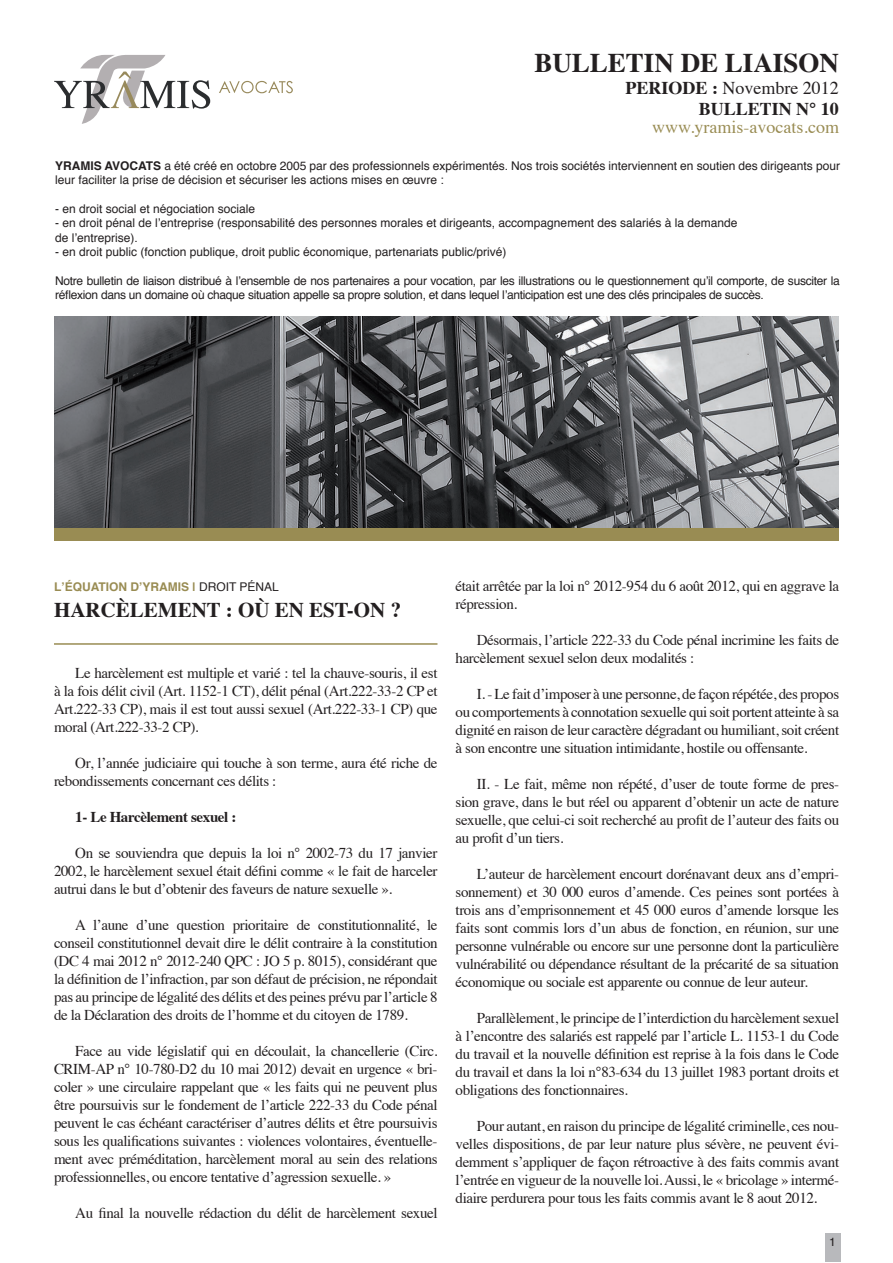
<style>
.page{position:relative;width:893px;height:1263px;background:#fff}
.page>*{position:absolute;margin:0;border:0;box-sizing:border-box;transform-origin:0 0}
.t1{font:700 27px "Times";color:#231f20}
.t2{font:700 21px "Times";color:#231f20}
.t3{font:700 18px/21.6px "Times";color:#231f20;text-align:right}
.t4{font:18px "Times";color:#998c53}
.t5{font:15px/18px "Times";letter-spacing:-.025em;color:#231f20;text-align:justify}
.t6{font:700 15px "Times";letter-spacing:-.025em;color:#231f20}
.t7{font:12px/14.4px "Helvetica";color:#231f20}
.t8{font:12px/14.4px "Helvetica";letter-spacing:-.025em;color:#231f20}
.t9{font:700 12px "Helvetica";color:#998c53}
.s1{font-weight:400}
.s2{font-weight:700}
.s3{font-weight:400;color:#231f20}
</style>
<div class="page">
<svg style="left:219px;top:81px;width:74px;height:12px"></svg>
<svg style="left:54px;top:55px;width:156px;height:69px"></svg>
<img style="left:54px;top:316px;width:785px;height:212px">
<div style="left:54px;top:528px;width:785px;height:12px;background:#998c53"></div>
<hr style="left:54px;top:643px;width:383px;height:2px;background:#998c53">
<div style="left:825px;top:1233px;width:15px;height:29px;background:#b8b9bc"></div>
<h1 class="t1" style="left:534px;top:37px;width:306px">BULLETIN DE LIAISON</h1>
<p class="t3" style="left:625px;top:75px;width:215px">PERIODE : <span class="s1">Novembre 2012<br></span>BULLETIN N° 10</p>
<p class="t4" style="left:652px;top:110px;width:188px">www.yramis-avocats.com</p>
<p class="t7" style="left:55px;top:159px;width:786px"><span class="s2">YRAMIS AVOCATS</span> a été créé en octobre 2005 par des professionnels expérimentés. Nos trois sociétés interviennent en soutien des dirigeants pour leur faciliter la prise de décision et sécuriser les actions mises en œuvre :</p>
<p class="t7" style="left:55px;top:202px;width:202px">- en droit social et négociation sociale</p>
<p class="t7" style="left:55px;top:216px;width:684px">- en droit pénal de l’entreprise (responsabilité des personnes morales et dirigeants, accompagnement des salariés à la demande de l’entreprise).</p>
<p class="t7" style="left:55px;top:245px;width:453px">- en droit public (fonction publique, droit public économique, partenariats public/privé)</p>
<p class="t8" style="left:55px;top:274px;width:786px">Notre bulletin de liaison distribué à l’ensemble de nos partenaires a pour vocation, par les illustrations ou le questionnement qu’il comporte, de susciter la réflexion dans un domaine où chaque situation appelle sa propre solution, et dans lequel l’anticipation est une des clés principales de succès.</p>
<p class="t9" style="left:54px;top:577px;width:226px">L’ÉQUATION D’YRAMIS | <span class="s3">droit pénal</span></p>
<h2 class="t2" style="left:54px;top:589px;width:139px">Harcèlement</h2>
<h2 class="t2" style="left:226px;top:589px;width:177px">: Où en est-on ?</h2>
<p class="t5" style="left:54px;top:662px;width:385px;text-indent:21px">Le harcèlement est multiple et varié : tel la chauve-souris, il est à la fois délit civil (Art. 1152-1 CT), délit pénal (Art.222-33-2 CP et Art.222-33 CP), mais il est tout aussi sexuel (Art.222-33-1 CP) que moral (Art.222-33-2 CP).</p>
<p class="t5" style="left:54px;top:752px;width:385px;text-indent:21px">Or, l’année judiciaire qui touche à son terme, aura été riche de rebondissements concernant ces délits :</p>
<p class="t6" style="left:75px;top:802px;width:163px">1- Le Harcèlement sexuel :</p>
<p class="t5" style="left:54px;top:842px;width:385px;text-indent:21px">On se souviendra que depuis la loi n° 2002-73 du 17 janvier 2002, le harcèlement sexuel était défini comme « le fait de harceler autrui dans le but d’obtenir des faveurs de nature sexuelle ».</p>
<p class="t5" style="left:54px;top:914px;width:385px;text-indent:21px">A l’aune d’une question prioritaire de constitutionnalité, le conseil constitutionnel devait dire le délit contraire à la constitution (DC 4 mai 2012 n° 2012-240 QPC : JO 5 p. 8015), considérant que la définition de l’infraction, par son défaut de précision, ne répondait pas au principe de légalité des délits et des peines prévu par l’article 8 de la Déclaration des droits de l’homme et du citoyen de 1789.</p>
<p class="t5" style="left:54px;top:1040px;width:385px;text-indent:21px">Face au vide législatif qui en découlait, la chancellerie (Circ.<br>CRIM-AP n° 10-780-D2 du 10 mai 2012) devait en urgence « bri&shy;coler » une circulaire rappelant que « les faits qui ne peuvent plus être poursuivis sur le fondement de l’article 222-33 du Code pénal peuvent le cas échéant caractériser d’autres délits et être poursuivis sous les qualifications suivantes : violences volontaires, éventuelle&shy;ment avec préméditation, harcèlement moral au sein des relations professionnelles, ou encore tentative d’agression sexuelle. »</p>
<p class="t5" style="left:75px;top:1202px;width:364px">Au final la nouvelle rédaction du délit de harcèlement sexuel</p>
<p class="t5" style="left:456px;top:576px;width:385px">était arrêtée par la loi n° 2012-954 du 6 août 2012, qui en aggrave la répression.</p>
<p class="t5" style="left:456px;top:630px;width:385px;text-indent:21px">Désormais, l’article 222-33 du Code pénal incrimine les faits de harcèlement sexuel selon deux modalités :</p>
<p class="t5" style="left:456px;top:684px;width:385px;text-indent:21px">I. - Le fait d’imposer à une personne, de façon répétée, des propos ou comportements à connotation sexuelle qui soit portent atteinte à sa dignité en raison de leur caractère dégradant ou humiliant, soit créent à son encontre une situation intimidante, hostile ou offensante.</p>
<p class="t5" style="left:456px;top:774px;width:385px;text-indent:21px">II. - Le fait, même non répété, d’user de toute forme de pres&shy;sion grave, dans le but réel ou apparent d’obtenir un acte de nature sexuelle, que celui-ci soit recherché au profit de l’auteur des faits ou au profit d’un tiers.</p>
<p class="t5" style="left:456px;top:864px;width:385px;text-indent:21px">L’auteur de harcèlement encourt dorénavant deux ans d’empri&shy;sonnement) et 30 000 euros d’amende. Ces peines sont portées à trois ans d’emprisonnement et 45 000 euros d’amende lorsque les faits sont commis lors d’un abus de fonction, en réunion, sur une personne vulnérable ou encore sur une personne dont la particulière vulnérabilité ou dépendance résultant de la précarité de sa situation économique ou sociale est apparente ou connue de leur auteur.</p>
<p class="t5" style="left:456px;top:1008px;width:385px;text-indent:21px">Parallèlement, le principe de l’interdiction du harcèlement sexuel à l’encontre des salariés est rappelé par l’article L. 1153-1 du Code du travail et la nouvelle définition est reprise à la fois dans le Code du travail et dans la loi n°83-634 du 13 juillet 1983 portant droits et obligations des fonctionnaires.</p>
<p class="t5" style="left:456px;top:1116px;width:385px;text-indent:21px">Pour autant, en raison du principe de légalité criminelle, ces nou&shy;velles dispositions, de par leur nature plus sévère, ne peuvent évi&shy;demment s’appliquer de façon rétroactive à des faits commis avant l’entrée en vigueur de la nouvelle loi. Aussi, le « bricolage » intermé&shy;diaire perdurera pour tous les faits commis avant le 8 aout 2012.</p>
<p class="t8" style="left:829px;top:1235px;width:8px">1</p>
</div>
